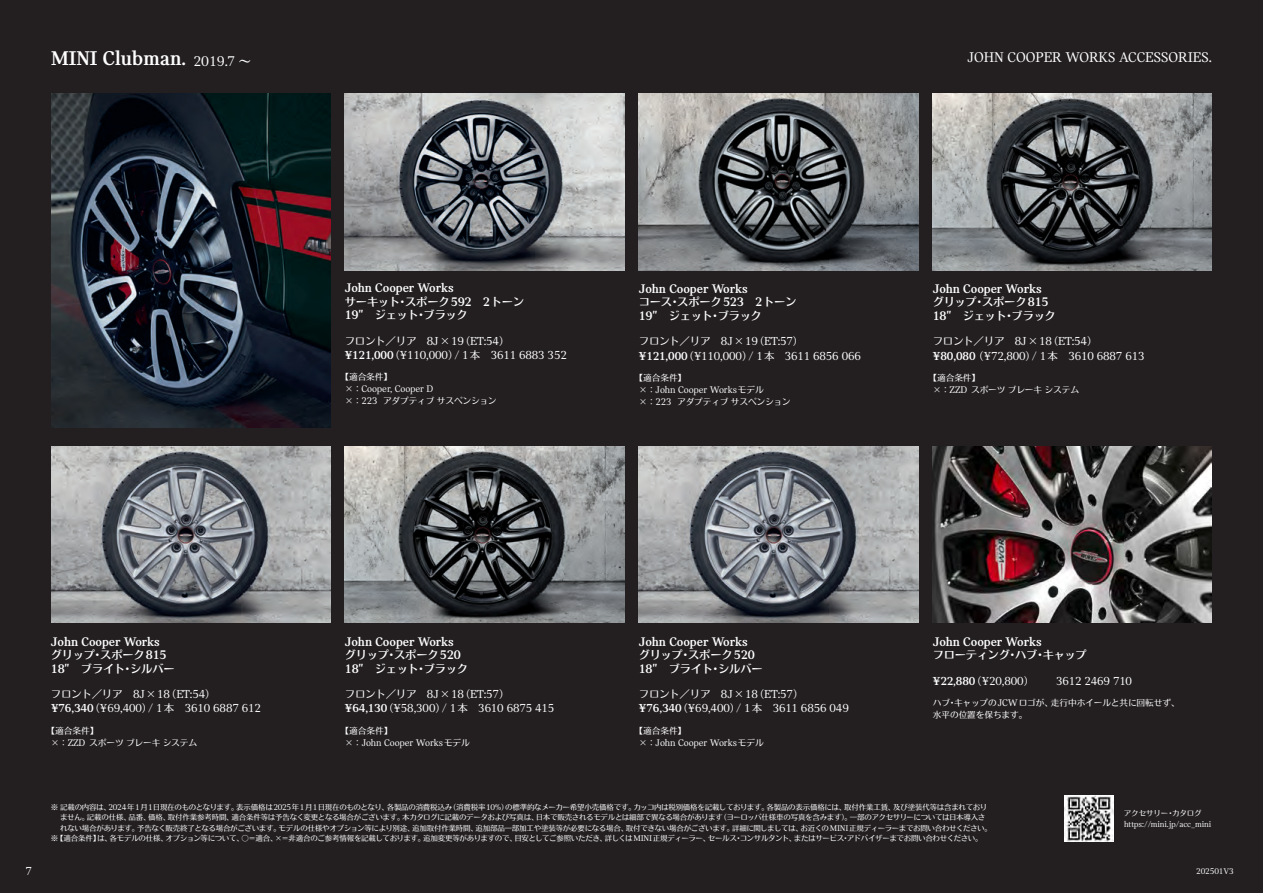
<style>
.page{position:relative;width:1263px;height:893px;background:#231f20}
.page>*{position:absolute;margin:0;border:0;box-sizing:border-box;transform-origin:0 0}
.t1{font:700 21.3px "MINI Serif";color:#fff}
.t2{font:15px "MINI Serif";color:#fff}
.t3{font:700 13.2px "MINI Serif";letter-spacing:-.005em;color:#fff}
.t4{font:12.45px "MINI Serif";letter-spacing:-.01em;color:#fff}
.t5{font:700 12.45px "MINI Serif";color:#fff}
.t6{font:11.25px/13.5px "Motoya Aporo Std W4";letter-spacing:-.02em;color:#fff}
.t7{font:10.5px "Motoya Aporo Std W3";letter-spacing:-.03em;color:#fff}
.t8{font:10.2px "MINI Serif";letter-spacing:-.005em;color:#fff}
.t9{font:8.85px "MINI Serif";letter-spacing:-.005em;color:#fff}
.t10{font:8.7px/12px "Motoya Aporo Std W3";letter-spacing:-.01em;color:#fff}
.t11{font:7.5px "Motoya Aporo Std W3";letter-spacing:-.04em;color:#fff}
.s1{font-weight:400;font-size:15px}
.s2{font-family:"Motoya Aporo Std W3";font-weight:400;font-size:12.75px}
.s3{font-family:"MINI Serif";font-weight:700;font-size:13.2px}
.s4{font-family:"MINI Serif";font-size:12.45px}
.s5{font-weight:700}
.s6{font-family:"Motoya Aporo Std W3";font-size:10.5px}
.s7{font-family:"Motoya Aporo Std W3";font-size:8.7px}
.s8{font-family:"MINI Serif";font-size:10.2px}
.s9{font-family:"Motoya Aporo Std W3";font-weight:400;font-size:10.5px}
.s10{font-weight:400}
.s11{font-family:"MINI Serif";font-size:8.85px}
</style>
<div class="page">
<img style="left:1064px;top:795px;width:50px;height:47px">
<img style="left:639px;top:94px;width:279px;height:176px">
<img style="left:345px;top:94px;width:279px;height:176px">
<img style="left:933px;top:94px;width:279px;height:176px">
<img style="left:345px;top:446px;width:279px;height:177px">
<img style="left:933px;top:446px;width:279px;height:177px">
<img style="left:51px;top:446px;width:279px;height:177px">
<img style="left:639px;top:446px;width:279px;height:177px">
<img style="left:51px;top:94px;width:279px;height:333px">
<h1 class="t1" style="left:51px;top:47px;width:202px">MINI Clubman. <span class="s1">2019.7</span> <span class="s2">～</span></h1>
<h2 class="t2" style="left:967px;top:49px;width:246px">JOHN COOPER WORKS ACCESSORIES.</h2>
<h3 class="t3" style="left:345px;top:281px;width:110px">John Cooper Works</h3>
<h3 class="t6" style="left:345px;top:294px;width:181px">サーキット・スポーク<span class="s3">592 2</span>トーン<br><span class="s3">19"</span>　ジェット・ブラック</h3>
<h3 class="t7" style="left:345px;top:334px;width:166px">フロント／リア　<span class="s4">8J</span>×<span class="s4">19</span>（<span class="s4">ET:54</span>）</h3>
<h3 class="t4" style="left:345px;top:348px;width:223px"><span class="s5">¥121,000</span><span class="s6">（</span>¥110,000<span class="s6">）</span>/ 1<span class="s6">本</span> 3611 6883 352</h3>
<p class="t10" style="left:340px;top:370px;width:53px">【適合条件】</p>
<h3 class="t8" style="left:345px;top:383px;width:90px"><span class="s7">×：</span>Cooper, Cooper D</h3>
<p class="t10" style="left:345px;top:394px;width:153px">×：<span class="s8">223</span> アダプティブサスペンション</p>
<h3 class="t3" style="left:639px;top:281px;width:110px">John Cooper Works</h3>
<h3 class="t6" style="left:639px;top:295px;width:159px">コース・スポーク<span class="s3">523 2</span>トーン<br><span class="s3">19"</span>　ジェット・ブラック</h3>
<h3 class="t7" style="left:639px;top:334px;width:166px">フロント／リア　<span class="s4">8J</span>×<span class="s4">19</span>（<span class="s4">ET:57</span>）</h3>
<h3 class="t4" style="left:639px;top:349px;width:224px"><span class="s5">¥121,000</span><span class="s6">（</span>¥110,000<span class="s6">）</span>/ 1<span class="s6">本</span> 3611 6856 066</h3>
<p class="t10" style="left:634px;top:371px;width:53px">【適合条件】</p>
<h3 class="t8" style="left:639px;top:384px;width:127px"><span class="s7">×：</span>John Cooper Works<span class="s7">モデル</span></h3>
<p class="t10" style="left:639px;top:395px;width:153px">×：<span class="s8">223</span> アダプティブサスペンション</p>
<h3 class="t3" style="left:933px;top:281px;width:110px">John Cooper Works</h3>
<h3 class="t6" style="left:933px;top:295px;width:125px">グリップ・スポーク<span class="s3">815<br>18"</span>　ジェット・ブラック</h3>
<h3 class="t7" style="left:933px;top:334px;width:166px">フロント／リア　<span class="s4">8J</span>×<span class="s4">18</span>（<span class="s4">ET:54</span>）</h3>
<h3 class="t4" style="left:933px;top:349px;width:213px"><span class="s5">¥80,080</span> <span class="s6">（</span>¥72,800<span class="s6">）</span>/ 1<span class="s6">本</span> 3610 6887 613</h3>
<p class="t10" style="left:933px;top:371px;width:148px;text-indent:-4px">【適合条件】<br>×：<span class="s8">ZZD</span> スポーツブレーキシステム</p>
<h3 class="t3" style="left:51px;top:634px;width:110px">John Cooper Works</h3>
<h3 class="t6" style="left:51px;top:648px;width:125px">グリップ・スポーク<span class="s3">815<br>18"</span>　ブライト・シルバー</h3>
<h3 class="t7" style="left:51px;top:687px;width:166px">フロント／リア　<span class="s4">8J</span>×<span class="s4">18</span>（<span class="s4">ET:54</span>）</h3>
<h3 class="t4" style="left:51px;top:702px;width:211px"><span class="s5">¥76,340</span><span class="s6">（</span>¥69,400<span class="s6">）</span>/ 1<span class="s6">本</span> 3610 6887 612</h3>
<p class="t10" style="left:51px;top:724px;width:148px;text-indent:-4px">【適合条件】<br>×：<span class="s8">ZZD</span> スポーツブレーキシステム</p>
<h3 class="t3" style="left:345px;top:634px;width:110px">John Cooper Works</h3>
<h3 class="t6" style="left:345px;top:648px;width:125px">グリップ・スポーク<span class="s3">520<br>18"</span>　ジェット・ブラック</h3>
<h3 class="t7" style="left:345px;top:687px;width:166px">フロント／リア　<span class="s4">8J</span>×<span class="s4">18</span>（<span class="s4">ET:57</span>）</h3>
<h3 class="t4" style="left:345px;top:702px;width:211px"><span class="s5">¥64,130</span><span class="s6">（</span>¥58,300<span class="s6">）</span>/ 1<span class="s6">本</span> 3610 6875 415</h3>
<p class="t10" style="left:340px;top:724px;width:53px">【適合条件】</p>
<h3 class="t8" style="left:345px;top:737px;width:127px"><span class="s7">×：</span>John Cooper Works<span class="s7">モデル</span></h3>
<h3 class="t3" style="left:639px;top:634px;width:110px">John Cooper Works</h3>
<h3 class="t6" style="left:639px;top:648px;width:125px">グリップ・スポーク<span class="s3">520<br>18"</span>　ブライト・シルバー</h3>
<h3 class="t7" style="left:639px;top:687px;width:166px">フロント／リア　<span class="s4">8J</span>×<span class="s4">18</span>（<span class="s4">ET:57</span>）</h3>
<h3 class="t4" style="left:639px;top:702px;width:211px"><span class="s5">¥76,340</span><span class="s6">（</span>¥69,400<span class="s6">）</span>/ 1<span class="s6">本</span> 3611 6856 049</h3>
<p class="t10" style="left:634px;top:724px;width:53px">【適合条件】</p>
<h3 class="t8" style="left:639px;top:737px;width:127px"><span class="s7">×：</span>John Cooper Works<span class="s7">モデル</span></h3>
<h3 class="t3" style="left:933px;top:634px;width:110px">John Cooper Works</h3>
<h3 class="t6" style="left:933px;top:648px;width:156px">フローティング・ハブ・キャップ</h3>
<h3 class="t5" style="left:933px;top:674px;width:103px">¥22,880<span class="s9">（</span><span class="s10">¥20,800</span><span class="s9">）</span></h3>
<h3 class="t4" style="left:1056px;top:674px;width:77px">3612 2469 710</h3>
<p class="t10" style="left:933px;top:696px;width:248px">ハブ・キャップの<span class="s8">JCW</span>ロゴが、走行中ホイールと共に回転せず、水平の位置を保ちます。</p>
<h3 class="t4" style="left:26px;top:864px;width:8px">7</h3>
<p class="t11" style="left:51px;top:802px;width:938px">※ 記載の内容は、<span class="s11">2024</span>年<span class="s11">1</span>月<span class="s11">1</span>日現在のものとなります。表示価格は<span class="s11">2025</span>年<span class="s11">1</span>月<span class="s11">1</span>日現在のものとなり、各製品の消費税込み（消費税率<span class="s11">10%</span>）の標準的なメーカー希望小売価格です。カッコ内は税別価格を記載しております。各製品の表示価格には、取付作業工賃、及び塗装代等は含まれており</p>
<p class="t11" style="left:60px;top:812px;width:927px">ません。記載の仕様、品番、価格、取付作業参考時間、適合条件等は予告なく変更となる場合がございます。本カタログに記載のデータおよび写真は、日本で販売されるモデルとは細部で異なる場合があります（ヨーロッパ仕様車の写真を含みます）。一部のアクセサリーについては日本導入さ</p>
<p class="t11" style="left:60px;top:823px;width:933px">れない場合があります。予告なく販売終了となる場合がございます。モデルの仕様やオプション等により別途、追加取付作業時間、追加部品一部加工や塗装等が必要になる場合、取付できない場合がございます。詳細に関しましては、お近くの<span class="s11">MINI</span>正規ディーラーまでお問い合わせください。</p>
<p class="t11" style="left:51px;top:833px;width:933px">※【適合条件】は、各モデルの仕様、オプション等について、〇＝適合、×＝非適合のご参考情報を記載しております。追加変更等がありますので、目安としてご参照いただき、詳しくは<span class="s11">MINI</span>正規ディーラー、セールス・コンサルタント、またはサービス・アドバイザーまでお問い合わせください。</p>
<p class="t11" style="left:1124px;top:808px;width:79px">アクセサリー・カタログ</p>
<p class="t9" style="left:1124px;top:819px;width:89px">https://mini.jp/acc_mini</p>
<p class="t9" style="left:1196px;top:866px;width:39px">202501V3</p>
</div>
